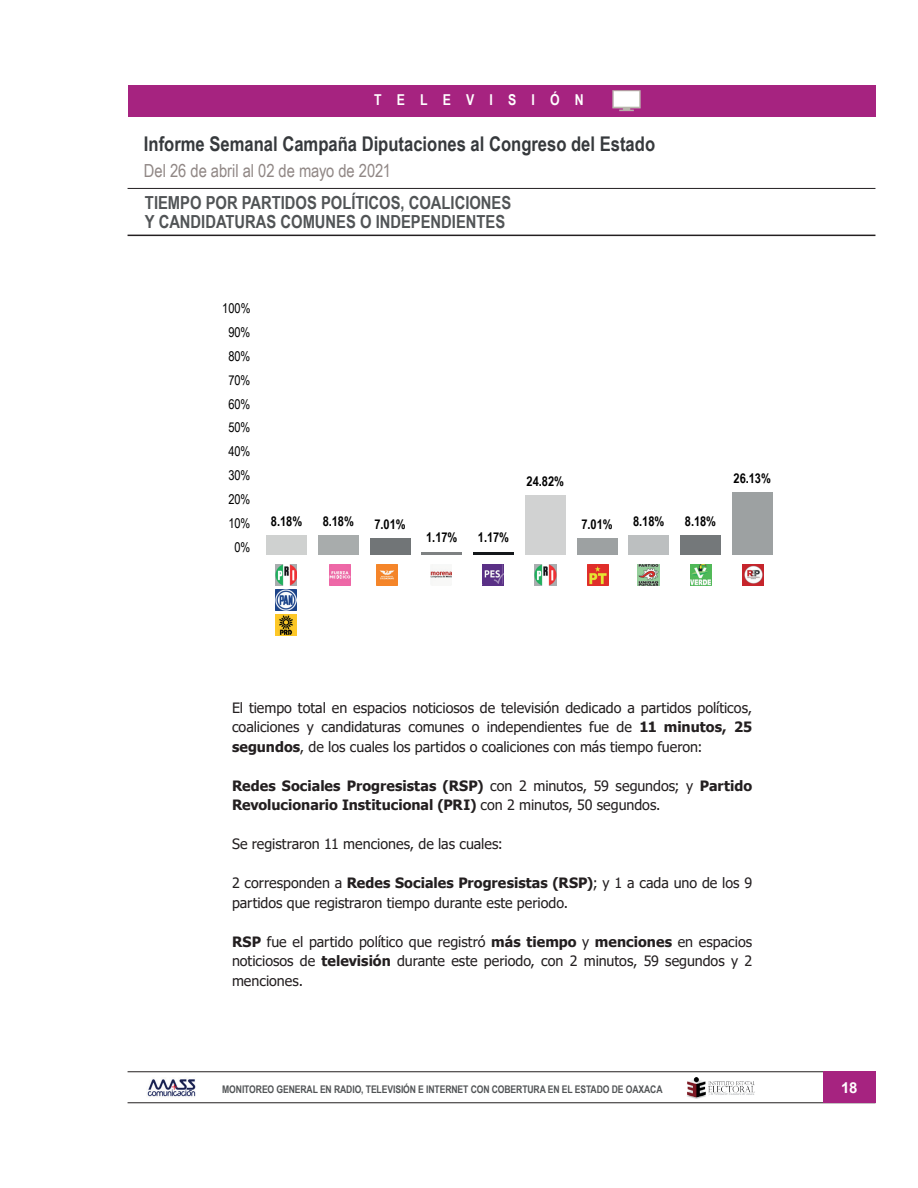
<style>
.page{position:relative;width:918px;height:1188px;background:#fff}
.page>*{position:absolute;margin:0;border:0;box-sizing:border-box;transform-origin:0 0}
.t1{font:700 20.25px "Arial Narrow";color:#36393c}
.t2{font:700 18px/19.5px "Arial Narrow";color:#515456}
.t3{font:18px "Arial Narrow";letter-spacing:-.005em;color:#908785}
.t4{font:700 15px "Arial Narrow";letter-spacing:1.01em;color:#fff}
.t5{font:700 15px "Arial";color:#fff}
.t6{font:14.25px/19.5px "Tahoma";color:#231f20;text-align:justify}
.t7{font:700 14.25px/19.5px "Tahoma";color:#231f20}
.t8{font:700 13.5px "Arial Narrow";letter-spacing:-.005em;color:#000001}
.t9{font:13.5px "Arial Narrow";letter-spacing:-.005em;color:#000001}
.t10{font:700 10.5px "Arial Narrow";letter-spacing:-.01em;color:#515456}
.s1{font-weight:700}
.s2{font-weight:400}
</style>
<div class="page">
<hr style="left:128px;top:1072px;width:747px;height:1px;background:#231f20">
<hr style="left:128px;top:1103px;width:747px;height:1px;background:#231f20">
<div style="left:823px;top:1072px;width:52px;height:31px;background:#a62380"></div>
<img style="left:147px;top:1079px;width:49px;height:18px">
<img style="left:687px;top:1077px;width:68px;height:22px">
<hr style="left:128px;top:235px;width:747px;height:1px;background:#231f20">
<hr style="left:128px;top:188px;width:747px;height:1px;background:#231f20">
<div style="left:128px;top:85px;width:747px;height:31px;background:#a62380"></div>
<img style="left:612px;top:90px;width:29px;height:22px">
<div style="left:266px;top:535px;width:41px;height:20px;background:#cfd1d0"></div>
<div style="left:318px;top:535px;width:41px;height:20px;background:#a8acac"></div>
<div style="left:370px;top:538px;width:40px;height:17px;background:#717577"></div>
<hr style="left:422px;top:552px;width:40px;height:3px;background:#7e8182">
<hr style="left:473px;top:552px;width:41px;height:3px;background:#14171a">
<div style="left:525px;top:496px;width:41px;height:59px;background:#d1d2d2"></div>
<div style="left:577px;top:538px;width:40px;height:17px;background:#9da1a2"></div>
<div style="left:628px;top:535px;width:41px;height:20px;background:#bcbfc0"></div>
<div style="left:680px;top:535px;width:41px;height:20px;background:#74787a"></div>
<div style="left:732px;top:493px;width:41px;height:62px;background:#9da1a2"></div>
<img style="left:588px;top:564px;width:21px;height:21px">
<img style="left:377px;top:564px;width:21px;height:21px">
<img style="left:690px;top:564px;width:21px;height:21px">
<div style="left:482px;top:564px;width:22px;height:21px;background:#5a3086"></div>
<img style="left:484px;top:564px;width:20px;height:20px">
<img style="left:743px;top:564px;width:21px;height:21px">
<img style="left:638px;top:564px;width:21px;height:21px">
<img style="left:276px;top:615px;width:21px;height:21px">
<img style="left:276px;top:590px;width:21px;height:21px">
<img style="left:276px;top:564px;width:21px;height:21px">
<img style="left:535px;top:564px;width:21px;height:21px">
<img style="left:431px;top:569px;width:21px;height:9px">
<img style="left:329px;top:564px;width:21px;height:21px">
<p class="t4" style="left:374px;top:88px;width:211px">TELEVISIÓN</p>
<h1 class="t1" style="left:144px;top:128px;width:513px">Informe Semanal Campaña Diputaciones al Congreso del Estado</h1>
<p class="t2" style="left:145px;top:192px;width:368px">TIEMPO POR PARTIDOS POLÍTICOS, COALICIONES<br>Y CANDIDATURAS COMUNES O INDEPENDIENTES</p>
<p class="t3" style="left:144px;top:158px;width:249px">Del 26 de abril al 02 de mayo de 2021</p>
<p class="t9" style="left:222px;top:298px;width:30px">100%</p>
<p class="t9" style="left:228px;top:322px;width:24px">90%</p>
<p class="t9" style="left:228px;top:346px;width:24px">80%</p>
<p class="t9" style="left:228px;top:370px;width:24px">70%</p>
<p class="t9" style="left:228px;top:394px;width:24px">60%</p>
<p class="t9" style="left:228px;top:418px;width:24px">50%</p>
<p class="t9" style="left:228px;top:442px;width:24px">40%</p>
<p class="t9" style="left:228px;top:465px;width:24px">30%</p>
<p class="t9" style="left:228px;top:489px;width:24px">20%</p>
<p class="t9" style="left:228px;top:513px;width:24px">10%</p>
<p class="t9" style="left:235px;top:537px;width:17px">0%</p>
<p class="t8" style="left:271px;top:511px;width:33px">8.18%</p>
<p class="t8" style="left:323px;top:511px;width:33px">8.18%</p>
<p class="t8" style="left:374px;top:514px;width:33px">7.01%</p>
<p class="t8" style="left:527px;top:471px;width:39px">24.82%</p>
<p class="t8" style="left:426px;top:528px;width:33px">1.17%</p>
<p class="t8" style="left:478px;top:528px;width:33px">1.17%</p>
<p class="t8" style="left:581px;top:514px;width:33px">7.01%</p>
<p class="t8" style="left:633px;top:511px;width:33px">8.18%</p>
<p class="t8" style="left:685px;top:511px;width:33px">8.18%</p>
<p class="t8" style="left:734px;top:468px;width:39px">26.13%</p>
<p class="t6" style="left:232px;top:698px;width:522px">El tiempo total en espacios noticiosos de televisión dedicado a partidos políticos, coaliciones y candidaturas comunes o independientes fue de <span class="s1">11 minutos, 25 segundos</span>, de los cuales los partidos o coaliciones con más tiempo fueron:</p>
<p class="t7" style="left:232px;top:776px;width:522px">Redes Sociales Progresistas (RSP) <span class="s2">con 2 minutos, 59 segundos; y</span> Partido<br>Revolucionario Institucional (PRI) <span class="s2">con 2 minutos, 50 segundos.</span></p>
<p class="t6" style="left:232px;top:835px;width:272px">Se registraron 11 menciones, de las cuales:</p>
<p class="t6" style="left:232px;top:874px;width:522px">2 corresponden a <span class="s1">Redes Sociales Progresistas (RSP)</span>; y 1 a cada uno de los 9 partidos que registraron tiempo durante este periodo.</p>
<p class="t6" style="left:232px;top:932px;width:522px"><span class="s1">RSP</span> fue el partido político que registró <span class="s1">más tiempo</span> y <span class="s1">menciones</span> en espacios noticiosos de <span class="s1">televisión</span> durante este periodo, con 2 minutos, 59 segundos y 2 menciones.</p>
<p class="t10" style="left:222px;top:1081px;width:442px">MONITOREO GENERAL EN RADIO, TELEVISIÓN E INTERNET CON COBERTURA EN EL ESTADO DE OAXACA</p>
<p class="t5" style="left:841px;top:1077px;width:18px">18</p>
</div>
